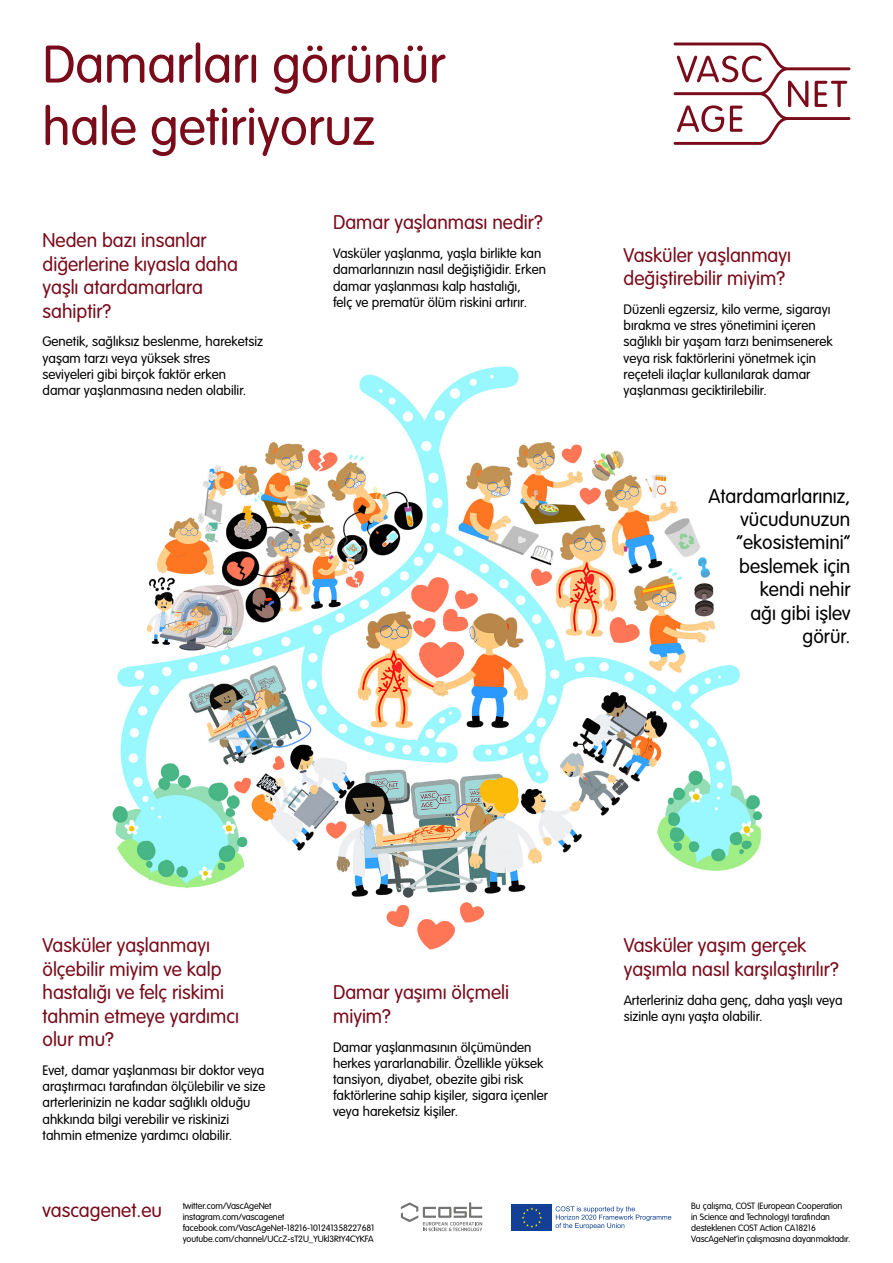
<style>
.page{position:relative;width:893px;height:1263px;background:#fff}
.page>*{position:absolute;margin:0;border:0;box-sizing:border-box;transform-origin:0 0}
.t1{font:300 51.9px/62.2px "VAG Rounded LT Pro";color:#790b1a}
.t2{font:300 19.5px/23.4px "VAG Rounded LT Pro";color:#790b1a}
.t3{font:300 19.5px/23.4px "VAG Rounded LT Pro";color:#000;text-align:right}
.t4{font:300 13.5px/16.2px "VAG Rounded LT Pro";color:#000}
.t5{font:300 9px/10.8px "VAG Rounded LT Pro";letter-spacing:-.01em;color:#000}
.s1{font-size:19.5px;color:#790b1a}
</style>
<div class="page">
<img style="left:112px;top:366px;width:651px;height:584px">
<svg style="left:511px;top:1204px;width:1px;height:27px"></svg>
<div style="left:512px;top:1204px;width:40px;height:27px;background:#134094"></div>
<svg style="left:522px;top:1207px;width:20px;height:21px"></svg>
<svg style="left:555px;top:1206px;width:116px;height:23px"></svg>
<svg style="left:401px;top:1202px;width:81px;height:29px"></svg>
<svg style="left:674px;top:43px;width:176px;height:102px"></svg>
<h1 class="t1" style="left:43px;top:35px;width:404px">Damarları görünür hale getiriyoruz</h1>
<h2 class="t2" style="left:43px;top:229px;width:197px">Neden bazı insanlar diğerlerine kıyasla daha yaşlı atardamarlara sahiptir?</h2>
<p class="t4" style="left:43px;top:334px;width:222px">Genetik, sağlıksız beslenme, hareketsiz yaşam tarzı veya yüksek stres seviyeleri gibi birçok faktör erken damar yaşlanmasına neden olabilir.</p>
<h2 class="t2" style="left:333px;top:211px;width:211px">Damar yaşlanması nedir?</h2>
<p class="t4" style="left:333px;top:246px;width:214px">Vasküler yaşlanma, yaşla birlikte kan damarlarınızın nasıl değiştiğidir. Erken damar yaşlanması kalp hastalığı,<br>felç ve prematür ölüm riskini artırır.</p>
<h2 class="t2" style="left:624px;top:244px;width:169px">Vasküler yaşlanmayı değiştirebilir miyim?</h2>
<p class="t4" style="left:624px;top:302px;width:211px">Düzenli egzersiz, kilo verme, sigarayı bırakma ve stres yönetimini içeren sağlıklı bir yaşam tarzı benimsenerek veya risk faktörlerini yönetmek için reçeteli ilaçlar kullanılarak damar yaşlanması geciktirilebilir.</p>
<h2 class="t3" style="left:709px;top:485px;width:143px">Atardamarlarınız, vücudunuzun “ekosistemini” beslemek için kendi nehir<br>ağı gibi işlev görür.</h2>
<h2 class="t2" style="left:43px;top:934px;width:198px">Vasküler yaşlanmayı ölçebilir miyim ve kalp hastalığı ve felç riskimi tahmin etmeye yardımcı olur mu?</h2>
<p class="t4" style="left:43px;top:1062px;width:224px">Evet, damar yaşlanması bir doktor veya araştırmacı tarafından ölçülebilir ve size arterlerinizin ne kadar sağlıklı olduğu ahkkında bilgi verebilir ve riskinizi tahmin etmenize yardımcı olabilir.</p>
<h2 class="t2" style="left:333px;top:981px;width:177px">Damar yaşımı ölçmeli miyim?</h2>
<p class="t4" style="left:333px;top:1039px;width:216px">Damar yaşlanmasının ölçümünden herkes yararlanabilir. Özellikle yüksek tansiyon, diyabet, obezite gibi risk faktörlerine sahip kişiler, sigara içenler veya hareketsiz kişiler.</p>
<p class="t5" style="left:183px;top:1201px;width:193px;text-indent:-140px"><span class="s1">vascagenet.eu</span> twitter.com/VascAgeNet instagram.com/vascagenet facebook.com/VascAgeNet-18216-101241358227681 youtube.com/channel/UCcZ-sT2U_YUkl3RtY4CYKFA</p>
<h2 class="t2" style="left:624px;top:934px;width:216px">Vasküler yaşım gerçek yaşımla nasıl karşılaştırılır?</h2>
<p class="t4" style="left:624px;top:992px;width:220px">Arterleriniz daha genç, daha yaşlı veya sizinle aynı yaşta olabilir.</p>
<p class="t5" style="left:691px;top:1201px;width:161px">Bu çalışma, COST (European Cooperation in Science and Technology) tarafından desteklenen COST Action CA18216<br>VascAgeNet‘in çalışmasına dayanmaktadır.</p>
</div>
